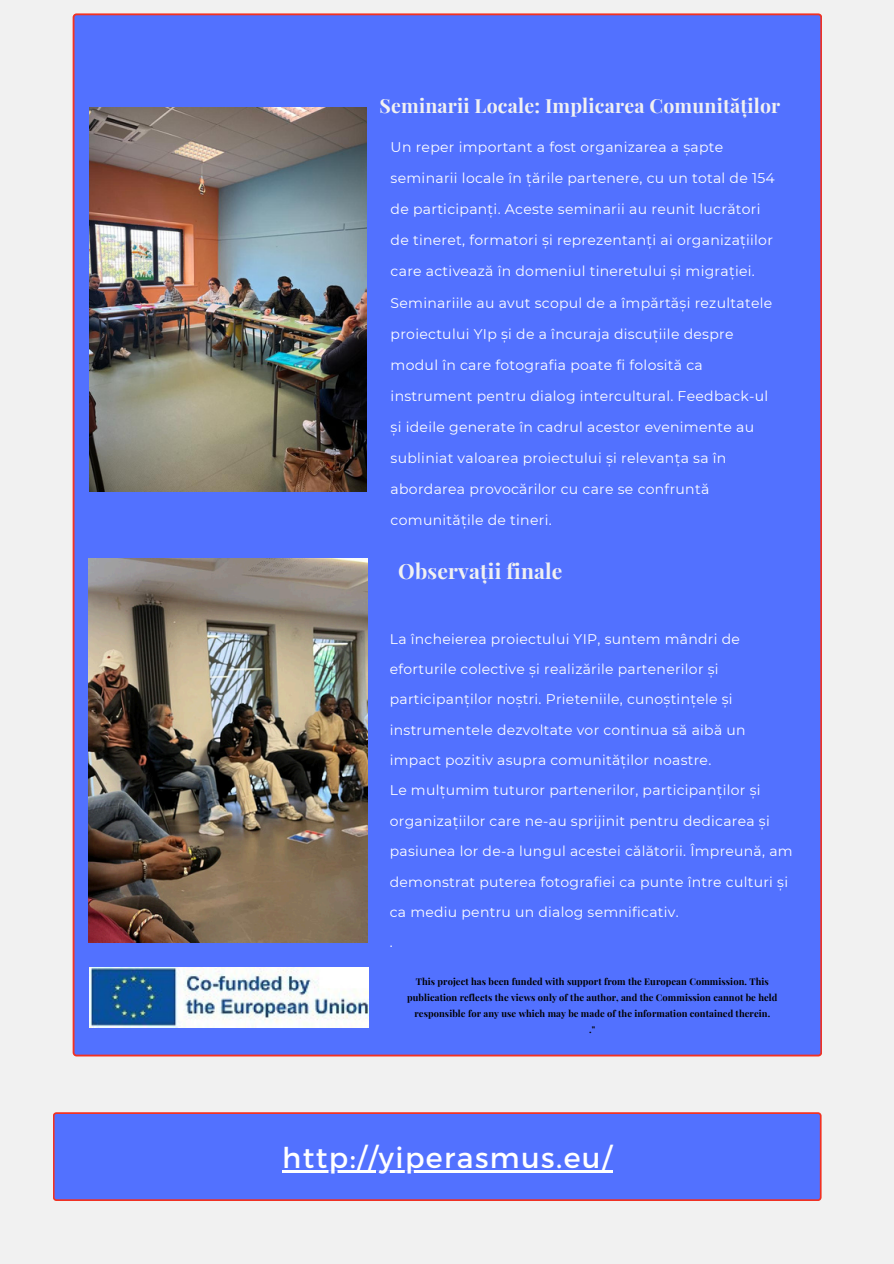
<style>
.page{position:relative;width:894px;height:1264px;background:#fff}
.page>*{position:absolute;margin:0;border:0;box-sizing:border-box;transform-origin:0 0}
.t1{font:28.5px "Montserrat";letter-spacing:.05em;color:#fff}
.t2{font:700 21px "Playfair Display";letter-spacing:.01em;color:#f1f1f1}
.t3{font:700 19.5px "Playfair Display";letter-spacing:.01em;color:#f1f1f1}
.t4{font:13.95px/30.3px "Montserrat";letter-spacing:.02em;color:#fff}
.t5{font:700 9.3px/15.8px "Playfair Display";letter-spacing:.01em;color:#000;text-align:center}
</style>
<div class="page">
<div style="left:0;top:0;width:893px;height:1263px;background:#f1f1f1"></div>
<div style="left:53px;top:1112px;width:768px;height:88px;background:#5271ff"></div>
<div style="left:73px;top:13px;width:749px;height:1043px;background:#5271ff"></div>
<img style="left:88px;top:559px;width:279px;height:383px">
<img style="left:89px;top:107px;width:277px;height:384px">
<img style="left:89px;top:967px;width:280px;height:60px">
<hr style="left:282px;top:1170px;width:330px;height:2px;background:#fff">
<h3 class="t3" style="left:379px;top:92px;width:402px">Seminarii Locale: Implicarea Comunităților</h3>
<h3 class="t4" style="left:390px;top:132px;width:334px">Un reper important a fost organizarea a șapte</h3>
<h3 class="t4" style="left:390px;top:163px;width:385px">seminarii locale în țările partenere, cu un total de 154</h3>
<h3 class="t4" style="left:390px;top:194px;width:371px">de participanți. Aceste seminarii au reunit lucrători</h3>
<h3 class="t4" style="left:390px;top:225px;width:384px">de tineret, formatori și reprezentanți ai organizațiilor</h3>
<h3 class="t4" style="left:390px;top:256px;width:365px">care activează în domeniul tineretului și migrației.</h3>
<h3 class="t4" style="left:390px;top:287px;width:383px">Seminariile au avut scopul de a împărtăși rezultatele</h3>
<h3 class="t4" style="left:390px;top:318px;width:344px">proiectului YIp și de a încuraja discuțiile despre</h3>
<h3 class="t4" style="left:390px;top:349px;width:313px">modul în care fotografia poate fi folosită ca</h3>
<h3 class="t4" style="left:390px;top:381px;width:379px">instrument pentru dialog intercultural. Feedback-ul</h3>
<h3 class="t4" style="left:390px;top:412px;width:365px">și ideile generate în cadrul acestor evenimente au</h3>
<h3 class="t4" style="left:390px;top:443px;width:337px">subliniat valoarea proiectului și relevanța sa în</h3>
<h3 class="t4" style="left:390px;top:474px;width:320px">abordarea provocărilor cu care se confruntă</h3>
<h3 class="t4" style="left:390px;top:505px;width:162px">comunitățile de tineri.</h3>
<h2 class="t2" style="left:398px;top:556px;width:166px">Observații finale</h2>
<p class="t4" style="left:390px;top:623px;width:404px">La încheierea proiectului YIP, suntem mândri de eforturile colective și realizările partenerilor și participanților noștri. Prieteniile, cunoștințele și instrumentele dezvoltate vor continua să aibă un impact pozitiv asupra comunităților noastre.<br>Le mulțumim tuturor partenerilor, participanților și organizațiilor care ne-au sprijinit pentru dedicarea și pasiunea lor de-a lungul acestei călătorii. Împreună, am demonstrat puterea fotografiei ca punte între culturi și ca mediu pentru un dialog semnificativ.<br>.</p>
<p class="t5" style="left:407px;top:973px;width:372px">This project has been funded with support from the European Commission. This publication reflects the views only of the author, and the Commission cannot be held responsible for any use which may be made of the information contained therein.</p>
<h1 class="t5" style="left:589px;top:1020px;width:8px">."</h1>
<h2 class="t1" style="left:282px;top:1139px;width:331px">http://yiperasmus.eu/</h2>
</div>
